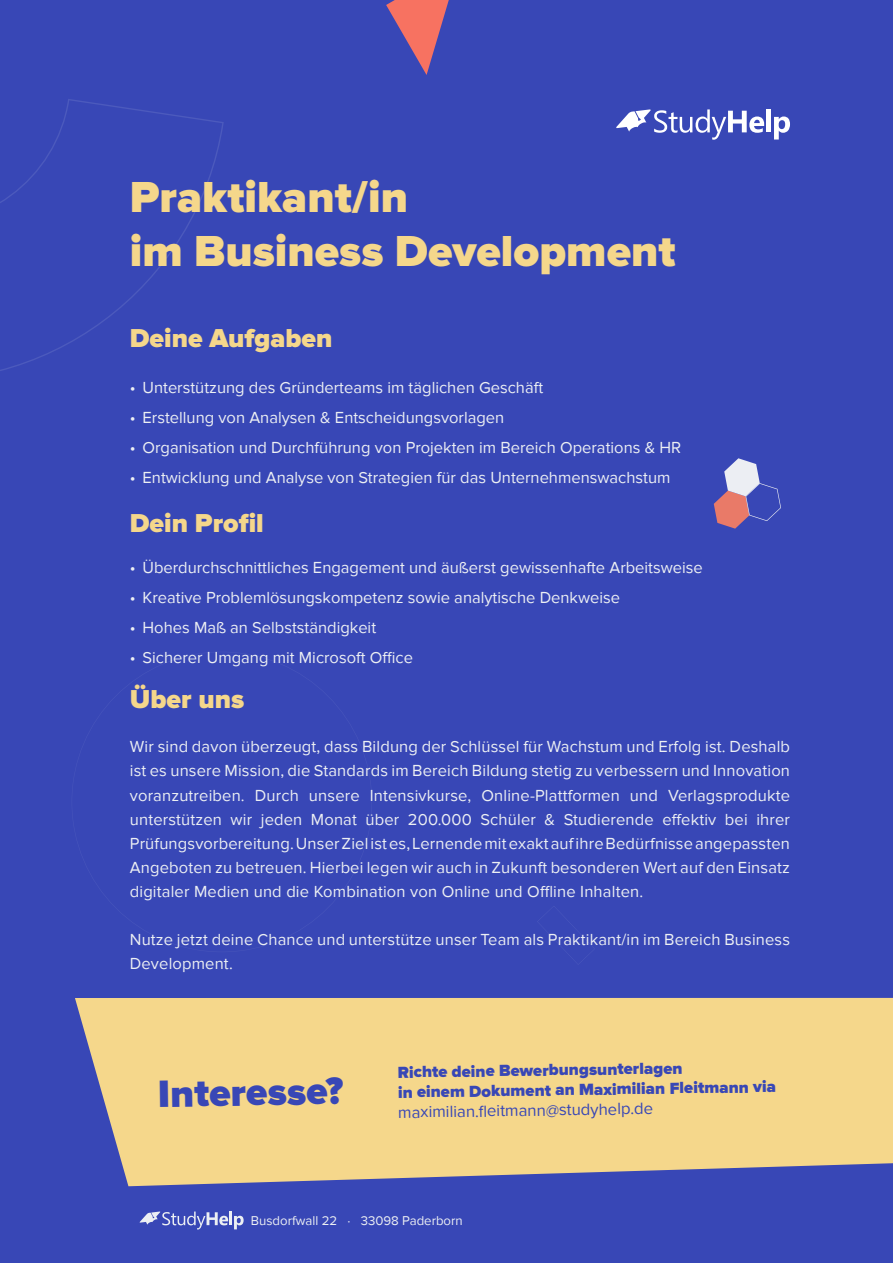
<style>
.page{position:relative;width:893px;height:1263px;background:#3847b6}
.page>*{position:absolute;margin:0;border:0;box-sizing:border-box;transform-origin:0 0}
.t1{font:900 45px/54px "Proxima Nova";color:#f5d78b}
.t2{font:900 39.45px "Proxima Nova";color:#3847b6}
.t3{font:900 26.92px "Proxima Nova";color:#f5d78b}
.t4{font:900 16.73px/20.2px "Proxima Nova";color:#3847b6}
.t5{font:16.73px "Proxima Nova";color:#3847b6}
.t6{font:16.5px/24px "Proxima Nova";color:#eceff3;text-align:justify}
.t7{font:13.2px "Proxima Nova";color:#eceff3}
</style>
<div class="page">
<svg style="left:386px;top:0;width:63px;height:75px"></svg>
<svg style="left:0;top:99px;width:224px;height:272px"></svg>
<svg style="left:537px;top:906px;width:55px;height:56px"></svg>
<svg style="left:75px;top:998px;width:818px;height:188px;background:#e4ca8e"></svg>
<svg style="left:139px;top:1211px;width:89px;height:18px"></svg>
<hr style="left:229px;top:1211px;width:3px;height:14px;background:#eceff3">
<svg style="left:234px;top:1216px;width:10px;height:13px"></svg>
<svg style="left:714px;top:458px;width:67px;height:71px"></svg>
<svg style="left:616px;top:109px;width:148px;height:31px"></svg>
<div style="left:766px;top:109px;width:5px;height:23px;background:#fff"></div>
<svg style="left:774px;top:117px;width:16px;height:23px"></svg>
<h1 class="t1" style="left:130px;top:172px;width:547px">Praktikant/in<br>im Business Development</h1>
<h3 class="t3" style="left:130px;top:322px;width:204px">Deine Aufgaben</h3>
<p class="t6" style="left:130px;top:376px;width:415px">• Unterstützung des Gründerteams im täglichen Geschäft</p>
<p class="t6" style="left:130px;top:406px;width:376px">• Erstellung von Analysen &amp; Entscheidungsvorlagen</p>
<p class="t6" style="left:130px;top:436px;width:553px">• Organisation und Durchführung von Projekten im Bereich Operations &amp; HR</p>
<p class="t6" style="left:130px;top:466px;width:542px">• Entwicklung und Analyse von Strategien für das Unternehmenswachstum</p>
<h3 class="t3" style="left:130px;top:507px;width:135px">Dein Profil</h3>
<p class="t6" style="left:130px;top:555px;width:575px">• Überdurchschnittliches Engagement und äußerst gewissenhafte Arbeitsweise</p>
<p class="t6" style="left:130px;top:585px;width:492px">• Kreative Problemlösungskompetenz sowie analytische Denkweise</p>
<p class="t6" style="left:130px;top:615px;width:248px">• Hohes Maß an Selbstständigkeit</p>
<p class="t6" style="left:130px;top:645px;width:285px">• Sicherer Umgang mit Microsoft Office</p>
<h3 class="t3" style="left:130px;top:684px;width:116px">Über uns</h3>
<p class="t6" style="left:130px;top:735px;width:662px">Wir sind davon überzeugt, dass Bildung der Schlüssel für Wachstum und Erfolg ist. Deshalb ist es unsere Mission, die Standards im Bereich Bildung stetig zu verbessern und Innovation voranzutreiben. Durch unsere Intensivkurse, Online-Plattformen und Verlagsprodukte unterstützen wir jeden Monat über 200.000 Schüler &amp; Studierende effektiv bei ihrer Prüfungsvorbereitung. Unser Ziel ist es, Lernende mit exakt auf ihre Bedürfnisse angepassten Angeboten zu betreuen. Hierbei legen wir auch in Zukunft besonderen Wert auf den Einsatz digitaler Medien und die Kombination von Online und Offline Inhalten.</p>
<p class="t6" style="left:130px;top:927px;width:662px">Nutze jetzt deine Chance und unterstütze unser Team als Praktikant/in im Bereich Business<br>Development.</p>
<h2 class="t2" style="left:158px;top:1071px;width:187px;rotate:-1deg">Interesse?</h2>
<p class="t4" style="left:397px;top:1063px;width:380px;rotate:-1deg">Richte deine Bewerbungsunterlagen<br>in einem Dokument an Maximilian Fleitmann via</p>
<p class="t5" style="left:398px;top:1103px;width:257px;rotate:-1deg">maximilian.fl eitmann@studyhelp.de</p>
<p class="t7" style="left:251px;top:1213px;width:213px">Busdorfwall 22 · 33098 Paderborn</p>
</div>
